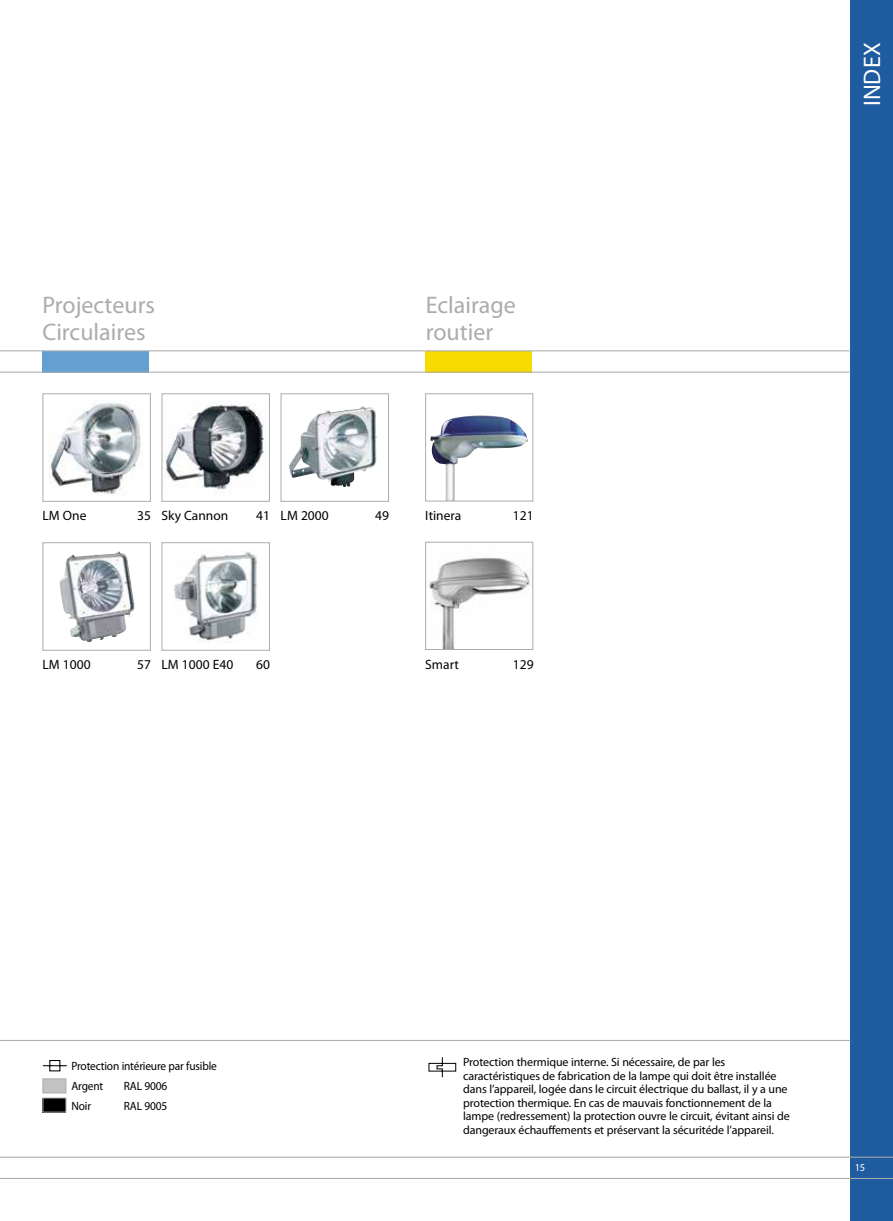
<style>
.page{position:relative;width:893px;height:1221px;background:#fff}
.page>*{position:absolute;margin:0;border:0;box-sizing:border-box;transform-origin:0 0}
.t1{font:24px/27px "Myriad Pro";color:#acacac}
.t2{font:24px "Myriad Pro";letter-spacing:.005em;color:#fff}
.t3{font:13.5px "Myriad Pro";color:#000}
.t4{font:12px/13.5px "Myriad Pro";letter-spacing:-.01em;color:#000}
.t5{font:12px/20.2px "Myriad Pro";letter-spacing:-.01em;color:#000;scale:.95 1}
.t6{font:10.5px "Myriad Pro";color:#fff}
</style>
<div class="page">
<div style="left:43px;top:351px;width:106px;height:21px;background:#649fd2"></div>
<div style="left:425px;top:351px;width:106px;height:21px;background:#f6db00"></div>
<div style="left:850px;top:0;width:43px;height:1220px;background:#1f5b9f"></div>
<hr style="left:0;top:1177px;width:893px;height:1px;background:#acacac">
<hr style="left:0;top:1156px;width:893px;height:1px;background:#acacac">
<hr style="left:0;top:1039px;width:850px;height:1px;background:#acacac">
<hr style="left:0;top:350px;width:850px;height:1px;background:#acacac">
<hr style="left:0;top:371px;width:850px;height:1px;background:#acacac">
<img style="left:49px;top:402px;width:93px;height:94px">
<div style="left:43px;top:393px;width:108px;height:108px;border:1px solid #acacac"></div>
<img style="left:164px;top:401px;width:102px;height:92px">
<div style="left:162px;top:393px;width:108px;height:108px;border:1px solid #acacac"></div>
<img style="left:289px;top:406px;width:88px;height:81px">
<div style="left:281px;top:393px;width:108px;height:108px;border:1px solid #acacac"></div>
<img style="left:60px;top:551px;width:75px;height:91px">
<div style="left:43px;top:542px;width:108px;height:108px;border:1px solid #acacac"></div>
<img style="left:174px;top:550px;width:85px;height:93px">
<div style="left:162px;top:542px;width:108px;height:108px;border:1px solid #acacac"></div>
<img style="left:430px;top:415px;width:98px;height:84px">
<div style="left:425px;top:393px;width:108px;height:108px;border:1px solid #acacac"></div>
<img style="left:429px;top:557px;width:101px;height:91px">
<div style="left:425px;top:542px;width:108px;height:108px;border:1px solid #acacac"></div>
<svg style="left:43px;top:1060px;width:24px;height:11px"></svg>
<div style="left:43px;top:1078px;width:23px;height:15px;background:#c2c2c2;border:1px solid #acacac"></div>
<div style="left:43px;top:1097px;width:23px;height:15px;background:#000"></div>
<div style="left:43px;top:1097px;width:23px;height:15px;border:1px solid #acacac"></div>
<svg style="left:428px;top:1057px;width:28px;height:20px"></svg>
<p class="t2" style="left:857px;top:106px;width:65px;rotate:-90deg">INDEX</p>
<p class="t1" style="left:43px;top:291px;width:114px">Projecteurs<br>Circulaires</p>
<p class="t1" style="left:426px;top:291px;width:92px">Eclairage routier</p>
<p class="t3" style="left:43px;top:507px;width:45px">LM One</p>
<p class="t3" style="left:137px;top:507px;width:93px">35 Sky Cannon</p>
<p class="t3" style="left:256px;top:507px;width:74px">41 LM 2000</p>
<p class="t3" style="left:375px;top:507px;width:15px">49</p>
<p class="t3" style="left:425px;top:507px;width:38px">Itinera</p>
<p class="t3" style="left:513px;top:507px;width:22px">121</p>
<p class="t3" style="left:43px;top:656px;width:50px">LM 1000</p>
<p class="t3" style="left:137px;top:656px;width:98px">57 LM 1000 E40</p>
<p class="t3" style="left:256px;top:656px;width:15px">60</p>
<p class="t3" style="left:425px;top:655px;width:35px">Smart</p>
<p class="t3" style="left:513px;top:655px;width:22px">129</p>
<p class="t5" style="left:71px;top:1055px;width:155px">Protection intérieure par fusible<br>Argent</p>
<p class="t5" style="left:124px;top:1075px;width:47px">RAL 9006</p>
<p class="t5" style="left:71px;top:1095px;width:22px">Noir</p>
<p class="t5" style="left:124px;top:1095px;width:47px">RAL 9005</p>
<p class="t4" style="left:463px;top:1055px;width:328px">Protection thermique interne. Si nécessaire, de par les caractéristiques de fabrication de la lampe qui doit être installée dans l’appareil, logée dans le circuit électrique du ballast, il y a une protection thermique. En cas de mauvais fonctionnement de la lampe (redressement) la protection ouvre le circuit, évitant ainsi de dangeraux échauffements et préservant la sécuritéde l’appareil.</p>
<p class="t6" style="left:855px;top:1161px;width:12px">15</p>
</div>
